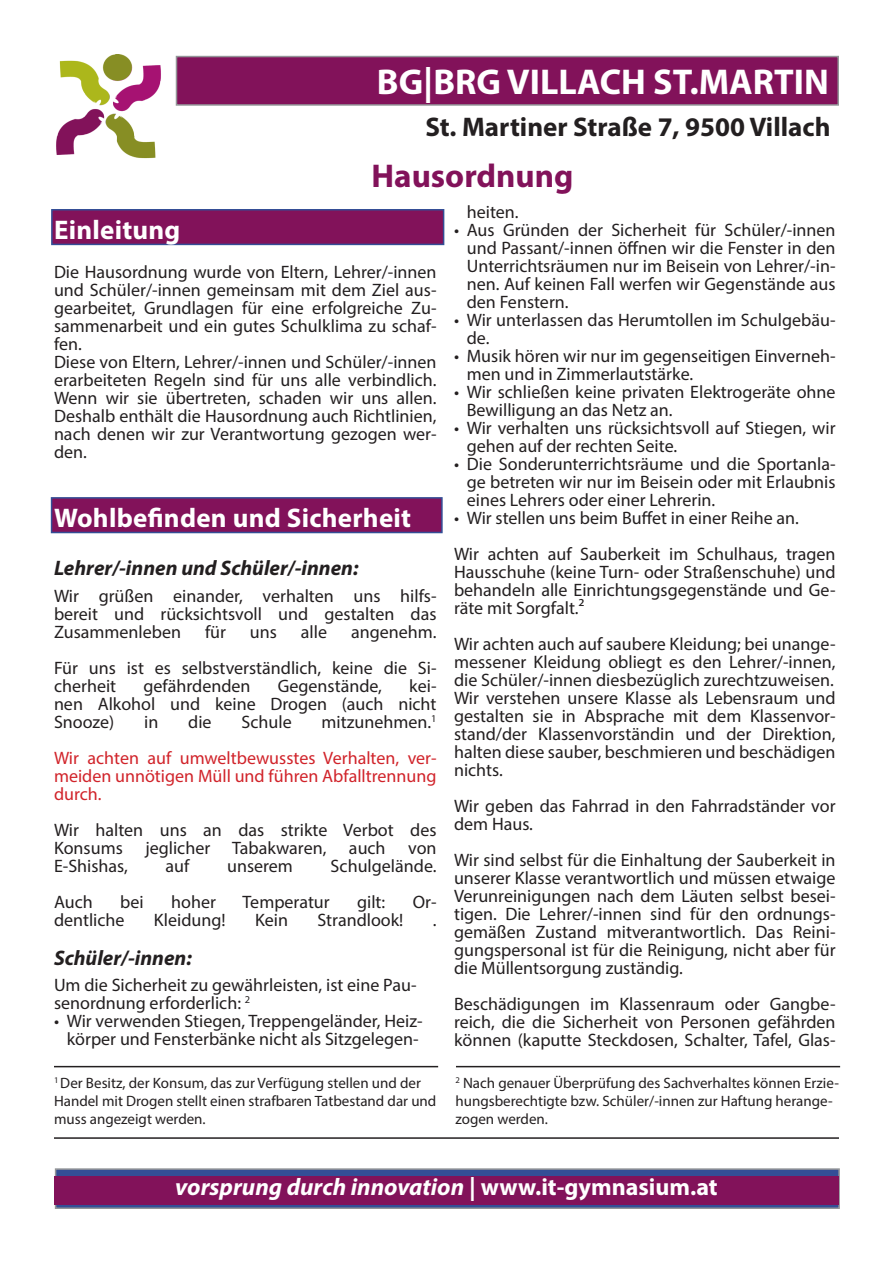
<style>
.page{position:relative;width:893px;height:1263px;background:#fff}
.page>*{position:absolute;margin:0;border:0;box-sizing:border-box;transform-origin:0 0}
.t1{font:700 36px "Myriad Pro";color:#fff}
.t2{font:700 33px "Myriad Pro";color:#82125a}
.Überschrift_1{font:700 27px "Myriad Pro";letter-spacing:.01em;color:#fff}
.t3{font:700 27px "Myriad Pro";color:#231f20}
.t4{font:italic 700 24px "Myriad Pro";color:#fff}
.Überschrift_2{font:italic 700 21px "Myriad Pro";color:#231f20}
.t5{font:18px/18px "Myriad Pro";color:#231f20;text-align:justify}
.t6{font:18px/18px "Myriad Pro";color:#d1232a;text-align:justify}
.t7{font:15px/18px "Myriad Pro";color:#231f20}
.s1{font-style:normal}
</style>
<div class="page">
<div style="left:176px;top:57px;width:662px;height:48px;background:#82125a"></div>
<div style="left:176px;top:56px;width:663px;height:50px;border:2px solid #939598"></div>
<hr style="left:54px;top:1137px;width:785px;height:2px;background:#231f20">
<div style="left:55px;top:1168px;width:785px;height:41px;background:#344e96;border:2px solid #939598"></div>
<div style="left:54px;top:1177px;width:785px;height:28px;background:#82125a"></div>
<img style="left:56px;top:54px;width:105px;height:105px">
<div style="left:51px;top:209px;width:393px;height:36px;background:#82125a;border:2px solid #344e96"></div>
<hr style="left:54px;top:1066px;width:384px;height:1px;background:#231f20">
<hr style="left:456px;top:1066px;width:384px;height:1px;background:#231f20">
<div style="left:51px;top:497px;width:392px;height:36px;background:#82125a;border:2px solid #344e96"></div>
<h1 class="t1" style="left:377px;top:59px;width:453px">BG|BRG VILLACH ST.MARTIN</h1>
<h3 class="t3" style="left:425px;top:109px;width:406px">St. Martiner Straße 7, 9500 Villach</h3>
<p class="t2" style="left:372px;top:154px;width:203px">Hausordnung</p>
<p class="Überschrift_1" style="left:54px;top:212px;width:128px">Einleitung</p>
<p class="t5" style="left:54px;top:262px;width:384px">Die Hausordnung wurde von Eltern, Lehrer/-innen und Schüler/-innen gemeinsam mit dem Ziel aus&shy;gearbeitet, Grundlagen für eine erfolgreiche Zu&shy;sammenarbeit und ein gutes Schulklima zu schaf&shy;fen.</p>
<p class="t5" style="left:54px;top:352px;width:384px">Diese von Eltern, Lehrer/-innen und Schüler/-innen erarbeiteten Regeln sind für uns alle verbindlich.<br>Wenn wir sie übertreten, schaden wir uns allen.<br>Deshalb enthält die Hausordnung auch Richtlinien, nach denen wir zur Verantwortung gezogen wer&shy;den.</p>
<p class="Überschrift_1" style="left:54px;top:500px;width:359px">Wohlbefinden und Sicherheit</p>
<p class="Überschrift_2" style="left:54px;top:554px;width:306px">Lehrer/-innen und Schüler/-innen:</p>
<p class="t5" style="left:54px;top:586px;width:384px">Wir grüßen einander, verhalten uns hilfs&shy;bereit und rücksichtsvoll und gestalten das Zusammenleben</p>
<p class="t5" style="left:205px;top:622px;width:23px">für</p>
<p class="t5" style="left:250px;top:622px;width:29px">uns</p>
<p class="t5" style="left:301px;top:622px;width:28px">alle</p>
<p class="t5" style="left:351px;top:622px;width:87px">angenehm.</p>
<p class="t5" style="left:54px;top:658px;width:384px">Für uns ist es selbstverständlich, keine die Si&shy;cherheit</p>
<p class="t5" style="left:143px;top:676px;width:109px">gefährdenden</p>
<p class="t5" style="left:278px;top:676px;width:106px">Gegenstände,</p>
<p class="t5" style="left:54px;top:676px;width:384px;text-indent:355px">kei&shy;nen Alkohol und keine Drogen (auch nicht Snooze)</p>
<p class="t5" style="left:144px;top:712px;width:16px">in</p>
<p class="t5" style="left:188px;top:712px;width:25px">die</p>
<p class="t5" style="left:241px;top:712px;width:52px">Schule</p>
<p class="t5" style="left:322px;top:712px;width:116px">mitzunehmen.<sup>1</sup></p>
<p class="t6" style="left:54px;top:748px;width:384px">Wir achten auf umweltbewusstes Verhalten, ver&shy;meiden unnötigen Müll und führen Abfalltrennung durch.</p>
<p class="t5" style="left:54px;top:820px;width:384px">Wir halten uns an das strikte Verbot des<br>Konsums</p>
<p class="t5" style="left:145px;top:838px;width:183px">jeglicher Tabakwaren,</p>
<p class="t5" style="left:349px;top:838px;width:38px">auch</p>
<p class="t5" style="left:408px;top:838px;width:30px">von</p>
<p class="t5" style="left:54px;top:856px;width:75px">E-Shishas,</p>
<p class="t5" style="left:166px;top:856px;width:25px">auf</p>
<p class="t5" style="left:227px;top:856px;width:67px">unserem</p>
<p class="t5" style="left:331px;top:856px;width:107px">Schulgelände.</p>
<p class="t5" style="left:54px;top:892px;width:40px">Auch</p>
<p class="t5" style="left:120px;top:892px;width:25px">bei</p>
<p class="t5" style="left:171px;top:892px;width:46px">hoher</p>
<p class="t5" style="left:243px;top:892px;width:89px">Temperatur</p>
<p class="t5" style="left:357px;top:892px;width:30px">gilt:</p>
<p class="t5" style="left:413px;top:892px;width:25px">Or-</p>
<p class="t5" style="left:54px;top:910px;width:72px">dentliche</p>
<p class="t5" style="left:154px;top:910px;width:73px">Kleidung!</p>
<p class="t5" style="left:255px;top:910px;width:34px">Kein</p>
<p class="t5" style="left:317px;top:910px;width:87px">Strandlook!</p>
<p class="t5" style="left:433px;top:910px;width:5px">.</p>
<p class="Überschrift_2" style="left:54px;top:944px;width:139px">Schüler/-innen:</p>
<p class="t5" style="left:54px;top:976px;width:364px">Um die Sicherheit zu gewährleisten, ist eine Pau&shy;senordnung erforderlich: <sup>2</sup></p>
<p class="t5" style="left:54px;top:1012px;width:370px;text-align:center">• Wir verwenden Stiegen, Treppengeländer, Heiz&shy;körper und Fensterbänke nicht als Sitzgelegen-</p>
<p class="t5" style="left:467px;top:202px;width:53px">heiten.</p>
<p class="t5" style="left:467px;top:220px;width:370px;text-indent:-13px">• Aus Gründen der Sicherheit für Schüler/-innen und Passant/-innen öffnen wir die Fenster in den Unterrichtsräumen nur im Beisein von Lehrer/-in&shy;nen. Auf keinen Fall werfen wir Gegenstände aus den Fenstern.</p>
<p class="t5" style="left:467px;top:310px;width:370px;text-indent:-13px">• Wir unterlassen das Herumtollen im Schulgebäu&shy;de.</p>
<p class="t5" style="left:467px;top:346px;width:370px;text-indent:-13px">• Musik hören wir nur im gegenseitigen Einverneh&shy;men und in Zimmerlautstärke.</p>
<p class="t5" style="left:467px;top:382px;width:370px;text-indent:-13px">• Wir schließen keine privaten Elektrogeräte ohne<br>Bewilligung an das Netz an.</p>
<p class="t5" style="left:467px;top:418px;width:370px;text-indent:-13px">• Wir verhalten uns rücksichtsvoll auf Stiegen, wir gehen auf der rechten Seite.</p>
<p class="t5" style="left:467px;top:454px;width:370px;text-indent:-13px">• Die Sonderunterrichtsräume und die Sportanla&shy;ge betreten wir nur im Beisein oder mit Erlaubnis eines Lehrers oder einer Lehrerin.</p>
<p class="t5" style="left:454px;top:508px;width:346px">• Wir stellen uns beim Buffet in einer Reihe an.</p>
<p class="t5" style="left:454px;top:544px;width:383px">Wir achten auf Sauberkeit im Schulhaus, tragen Hausschuhe (keine Turn- oder Straßenschuhe) und behandeln alle Einrichtungsgegenstände und Ge&shy;räte mit Sorgfalt.²</p>
<p class="t5" style="left:454px;top:634px;width:383px">Wir achten auch auf saubere Kleidung; bei unange&shy;messener Kleidung obliegt es den Lehrer/-innen, die Schüler/-innen diesbezüglich zurechtzuweisen.</p>
<p class="t5" style="left:454px;top:688px;width:383px">Wir verstehen unsere Klasse als Lebensraum und gestalten sie in Absprache mit dem Klassenvor&shy;stand/der Klassenvorständin und der Direktion, halten diese sauber, beschmieren und beschädigen nichts.</p>
<p class="t5" style="left:454px;top:796px;width:383px">Wir geben das Fahrrad in den Fahrradständer vor dem Haus.</p>
<p class="t5" style="left:454px;top:850px;width:383px">Wir sind selbst für die Einhaltung der Sauberkeit in unserer Klasse verantwortlich und müssen etwaige Verunreinigungen nach dem Läuten selbst besei&shy;tigen. Die Lehrer/-innen sind für den ordnungs&shy;gemäßen Zustand mitverantwortlich. Das Reini&shy;gungspersonal ist für die Reinigung, nicht aber für die Müllentsorgung zuständig.</p>
<p class="t5" style="left:454px;top:994px;width:383px">Beschädigungen im Klassenraum oder Gangbe&shy;reich, die die Sicherheit von Personen gefährden können (kaputte Steckdosen, Schalter, Tafel, Glas-</p>
<p class="t7" style="left:54px;top:1074px;width:384px"><sup>1</sup> Der Besitz, der Konsum, das zur Verfügung stellen und der<br>Handel mit Drogen stellt einen strafbaren Tatbestand dar und muss angezeigt werden.</p>
<p class="t7" style="left:455px;top:1074px;width:385px"><sup>2</sup> Nach genauer Überprüfung des Sachverhaltes können Erzie&shy;hungsberechtigte bzw. Schüler/-innen zur Haftung herange&shy;zogen werden.</p>
<h3 class="t4" style="left:175px;top:1171px;width:544px">vorsprung durch innovation <span class="s1">| www.it-gymnasium.at</span></h3>
</div>
